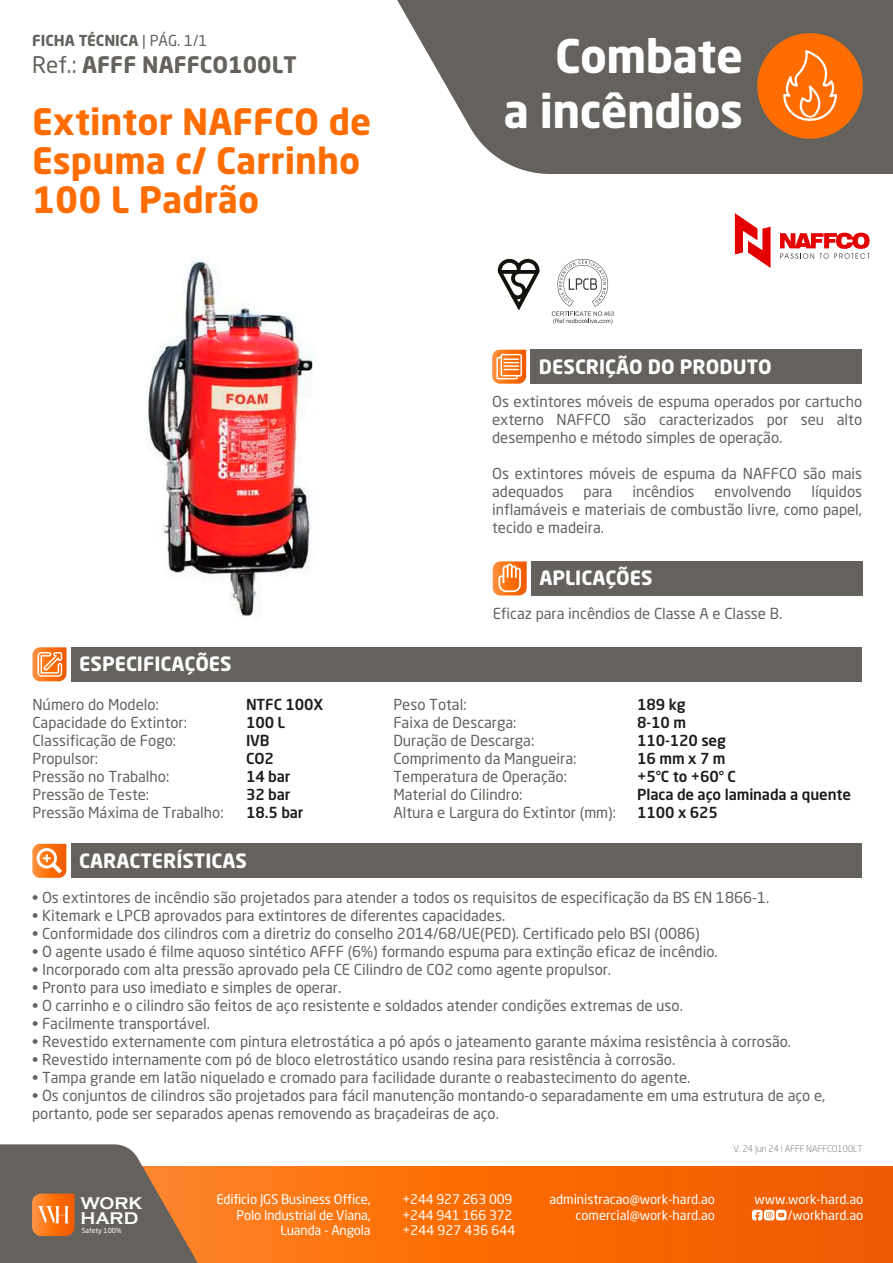
<style>
.page{position:relative;width:893px;height:1263px;background:#fff}
.page>*{position:absolute;margin:0;border:0;box-sizing:border-box;transform-origin:0 0}
.t1{font:700 45.75px/54.9px "Neo Sans Std";letter-spacing:-.015em;color:#fff;text-align:right}
.t2{font:700 35.85px/39px "Neo Sans Std";color:#ff6d00}
.t3{font:700 22.5px "Neo Sans Std";color:#65625e}
.t4{font:700 19.5px "Neo Sans Std";color:#fff}
.t5{font:700 17.4px/15.1px "Copperplate Gothic";color:#fff}
.t6{font:15px/18px "Neo Sans Std";color:#65625e}
.t7{font:500 15px/18px "Neo Sans Std";letter-spacing:-.01em;color:#1d1d1d}
.t8{font:700 15px "Neo Sans Std";color:#65625e}
.t9{font:13.05px/15.8px "Neo Sans Std";letter-spacing:-.015em;color:#fff;text-align:right}
.t10{font:300 9px "Neo Sans Std";color:#65625e}
.t11{font:6.9px "Neo Sans Std";color:#fff}
.s1{font-weight:400}
</style>
<div class="page">
<svg style="left:198px;top:1167px;width:695px;height:96px;background:#f86a08"></svg>
<svg style="left:397px;top:0;width:496px;height:174px;background:#777471"></svg>
<svg style="left:752px;top:1210px;width:35px;height:10px"></svg>
<div style="left:530px;top:350px;width:332px;height:34px;background:#65625e"></div>
<svg style="left:492px;top:350px;width:34px;height:34px"></svg>
<div style="left:71px;top:844px;width:791px;height:34px;background:#65625e"></div>
<svg style="left:32px;top:844px;width:34px;height:34px"></svg>
<div style="left:531px;top:561px;width:332px;height:34px;background:#65625e"></div>
<svg style="left:493px;top:561px;width:34px;height:34px"></svg>
<div style="left:757px;top:33px;width:106px;height:106px;background:#ff6d00;border-radius:50%"></div>
<svg style="left:783px;top:50px;width:54px;height:71px"></svg>
<svg style="left:0;top:1144px;width:198px;height:119px;background:#8b715e"></svg>
<svg style="left:735px;top:213px;width:36px;height:55px"></svg>
<svg style="left:780px;top:233px;width:90px;height:26px"></svg>
<svg style="left:498px;top:259px;width:41px;height:51px"></svg>
<svg style="left:499px;top:270px;width:38px;height:4px"></svg>
<svg style="left:552px;top:259px;width:62px;height:65px"></svg>
<div style="left:71px;top:647px;width:791px;height:34px;background:#65625e"></div>
<svg style="left:32px;top:647px;width:34px;height:34px"></svg>
<img style="left:148px;top:261px;width:165px;height:355px">
<p class="t8" style="left:32px;top:31px;width:177px">FICHA TÉCNICA <span class="s1">| PÁG. 1/1</span></p>
<h3 class="t3" style="left:32px;top:50px;width:266px"><span class="s1">Ref.:</span> AFFF NAFFCO100LT</h3>
<h2 class="t2" style="left:32px;top:101px;width:341px">Extintor NAFFCO de<br>Espuma c/ Carrinho<br>100 L Padrão</h2>
<h3 class="t4" style="left:79px;top:651px;width:154px">ESPECIFICAÇÕES</h3>
<h1 class="t1" style="left:504px;top:27px;width:241px">Combate<br>a incêndios</h1>
<h3 class="t4" style="left:539px;top:354px;width:234px">DESCRIÇÃO DO PRODUTO</h3>
<p class="t6" style="left:492px;top:393px;width:371px;text-align:justify">Os extintores móveis de espuma operados por cartucho externo NAFFCO são caracterizados por seu alto desempenho e método simples de operação.</p>
<p class="t6" style="left:492px;top:465px;width:371px">Os extintores móveis de espuma da NAFFCO são mais adequados</p>
<p class="t6" style="left:492px;top:483px;width:371px;text-align:justify;text-indent:319px">líquidos inflamáveis e materiais de combustão livre, como papel, tecido e madeira.</p>
<p class="t6" style="left:584px;top:483px;width:30px">para</p>
<p class="t6" style="left:632px;top:483px;width:64px">incêndios</p>
<p class="t6" style="left:714px;top:483px;width:78px">envolvendo</p>
<h3 class="t4" style="left:539px;top:566px;width:115px">APLICAÇÕES</h3>
<p class="t6" style="left:493px;top:604px;width:291px">Eficaz para incêndios de Classe A e Classe B.</p>
<p class="t6" style="left:32px;top:695px;width:193px">Número do Modelo:<br>Capacidade do Extintor:<br>Classificação de Fogo:<br>Propulsor:<br>Pressão no Trabalho:<br>Pressão de Teste:<br>Pressão Máxima de Trabalho:</p>
<p class="t7" style="left:246px;top:695px;width:79px">NTFC 100X<br>100 L<br>IVB<br>CO2<br>14 bar<br>32 bar<br>18.5 bar</p>
<p class="t6" style="left:393px;top:695px;width:224px">Peso Total:<br>Faixa de Descarga:<br>Duração de Descarga:<br>Comprimento da Mangueira:<br>Temperatura de Operação:<br>Material do Cilindro:<br>Altura e Largura do Extintor (mm):</p>
<p class="t7" style="left:637px;top:695px;width:215px">189 kg<br>8-10 m<br>110-120 seg<br>16 mm x 7 m<br>+5°C to +60° C<br>Placa de aço laminada a quente<br>1100 x 625</p>
<h3 class="t4" style="left:79px;top:848px;width:169px">CARACTERÍSTICAS</h3>
<p class="t6" style="left:32px;top:888px;width:739px">• Os extintores de incêndio são projetados para atender a todos os requisitos de especificação da BS EN 1866-1.</p>
<p class="t6" style="left:32px;top:906px;width:475px">• Kitemark e LPCB aprovados para extintores de diferentes capacidades.</p>
<p class="t6" style="left:32px;top:924px;width:669px">• Conformidade dos cilindros com a diretriz do conselho 2014/68/UE(PED). Certificado pelo BSI (0086)</p>
<p class="t6" style="left:32px;top:942px;width:687px">• O agente usado é filme aquoso sintético AFFF (6%) formando espuma para extinção eficaz de incêndio.</p>
<p class="t6" style="left:32px;top:960px;width:580px">• Incorporado com alta pressão aprovado pela CE Cilindro de CO2 como agente propulsor.</p>
<p class="t6" style="left:32px;top:978px;width:311px">• Pronto para uso imediato e simples de operar.</p>
<p class="t6" style="left:32px;top:996px;width:652px">• O carrinho e o cilindro são feitos de aço resistente e soldados atender condições extremas de uso.</p>
<p class="t6" style="left:32px;top:1014px;width:179px">• Facilmente transportável.</p>
<p class="t6" style="left:32px;top:1032px;width:761px">• Revestido externamente com pintura eletrostática a pó após o jateamento garante máxima resistência à corrosão.</p>
<p class="t6" style="left:32px;top:1050px;width:645px">• Revestido internamente com pó de bloco eletrostático usando resina para resistência à corrosão.</p>
<p class="t6" style="left:32px;top:1068px;width:660px">• Tampa grande em latão niquelado e cromado para facilidade durante o reabastecimento do agente.</p>
<p class="t6" style="left:32px;top:1086px;width:795px">• Os conjuntos de cilindros são projetados para fácil manutenção montando-o separadamente em uma estrutura de aço e, portanto, pode ser separados apenas removendo as braçadeiras de aço.</p>
<p class="t5" style="left:80px;top:1196px;width:64px">WORK<br>HARD</p>
<p class="t11" style="left:82px;top:1227px;width:41px">Safety 100%</p>
<p class="t10" style="left:734px;top:1143px;width:131px">V. 24 Jun 24 I AFFF NAFFCO100LT</p>
<p class="t9" style="left:216px;top:1191px;width:156px">Edificio JGS Business Office,<br>Polo Industrial de Viana,<br>Luanda - Angola</p>
<p class="t9" style="left:549px;top:1191px;width:167px">administracao@work-hard.ao comercial@work-hard.ao</p>
<p class="t9" style="left:754px;top:1191px;width:110px">www.work-hard.ao /workhard.ao</p>
<p class="t9" style="left:403px;top:1191px;width:114px;text-align:left">+244 927 263 009 +244 941 166 372 +244 927 436 644</p>
</div>
